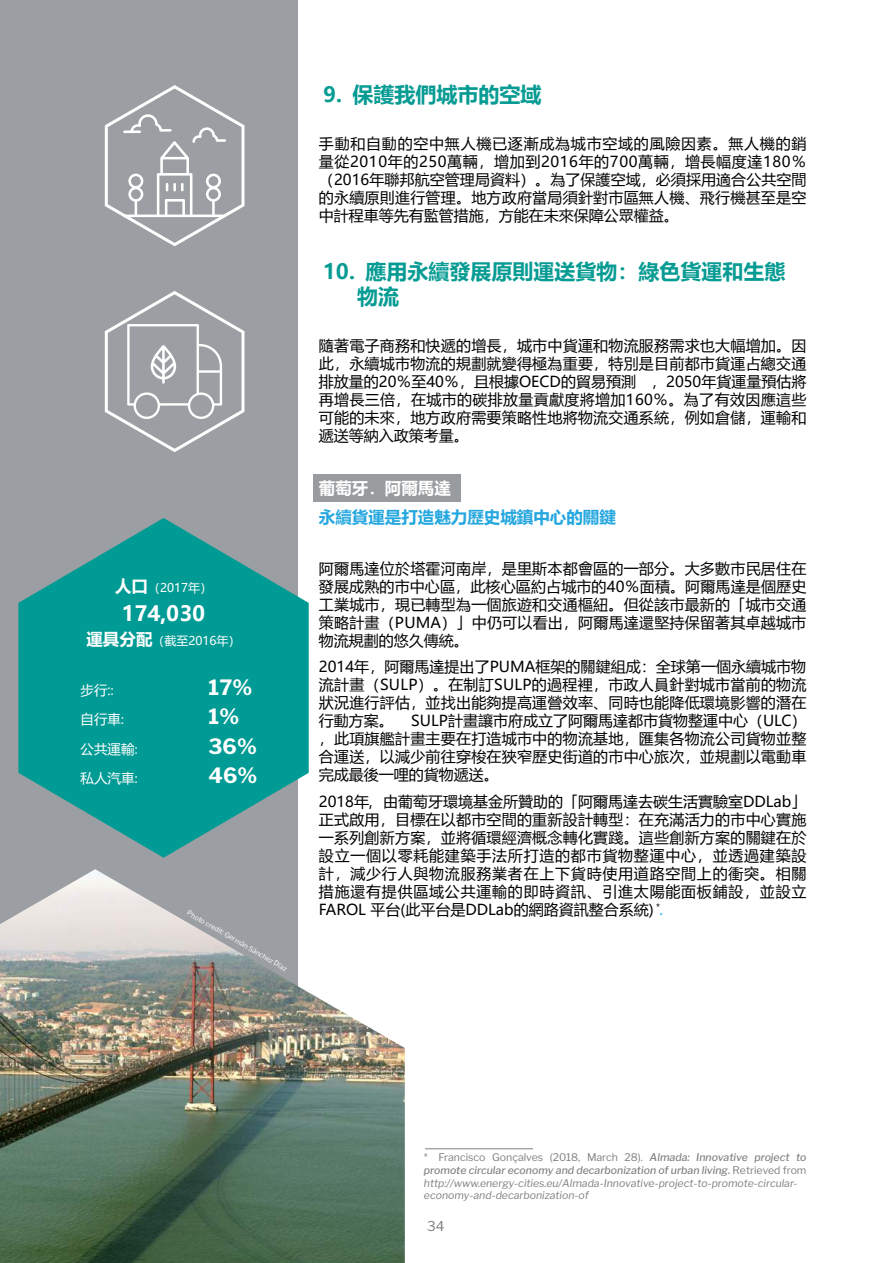
<style>
.page{position:relative;width:893px;height:1263px;background:#fff}
.page>*{position:absolute;margin:0;border:0;box-sizing:border-box;transform-origin:0 0}
.t1{font:700 21px/25.2px "Microsoft Ya Hei";color:#069b93}
.t2{font:700 21px "Libre Franklin";color:#fff}
.t3{font:700 21px "Microsoft Ya Hei";color:#fff}
.t4{font:700 16.5px "Microsoft Ya Hei";color:#25a7df}
.t5{font:700 16.5px "Microsoft Ya Hei";color:#fff}
.t6{font:15px/18px "Microsoft Ya Hei";letter-spacing:.015em;color:#000;text-align:justify}
.t7{font:13.5px "Microsoft Ya Hei";color:#fff}
.t8{font:13.5px "Libre Franklin";color:#808080}
.t9{font:12px "Microsoft Ya Hei";color:#fff}
.t10{font:italic 10.5px/12.6px "Libre Franklin";color:#808080}
.t11{font:7.05px "Libre Franklin";color:#fff}
.s1{font-weight:700;font-size:16.5px}
.s2{font-family:"Libre Franklin"}
.s3{font-family:"Libre Franklin";font-style:italic;color:#00aeef}
.s4{font-style:normal}
.s5{font-weight:500}
</style>
<div class="page">
<div style="left:313px;top:474px;width:148px;height:28px;background:#999c9f"></div>
<div style="left:0;top:0;width:298px;height:1263px;background:#9b9ea2"></div>
<hr style="left:425px;top:1148px;width:108px;height:1px;background:#808080">
<svg style="left:18px;top:518px;width:291px;height:340px;fill:#009b94"></svg>
<svg style="left:105px;top:85px;width:139px;height:161px"></svg>
<svg style="left:105px;top:291px;width:139px;height:161px"></svg>
<img style="left:0;top:869px;width:405px;height:394px">
<p class="t9" style="left:115px;top:579px;width:99px"><span class="s1">人口</span>（2017年）</p>
<h1 class="t3" style="left:122px;top:599px;width:85px">174,030</h1>
<p class="t9" style="left:86px;top:633px;width:156px"><span class="s1">運具分配</span>（截至2016年）</p>
<p class="t7" style="left:81px;top:681px;width:35px">步行:<span class="s2">:</span></p>
<h1 class="t2" style="left:209px;top:675px;width:45px">17%</h1>
<p class="t7" style="left:81px;top:710px;width:45px">自行車<span class="s2">:</span></p>
<h1 class="t2" style="left:209px;top:704px;width:32px">1%</h1>
<p class="t7" style="left:81px;top:740px;width:58px">公共運輸<span class="s2">:</span></p>
<h1 class="t2" style="left:209px;top:734px;width:50px">36%</h1>
<p class="t7" style="left:81px;top:769px;width:58px">私人汽車<span class="s2">:</span></p>
<h1 class="t2" style="left:209px;top:763px;width:50px">46%</h1>
<p class="t11" style="left:190px;top:908px;width:116px;rotate:30deg">Photo credit: Germán Sánchez Díaz</p>
<h1 class="t1" style="left:323px;top:81px;width:220px">9. 保護我們城市的空域</h1>
<p class="t6" style="left:319px;top:134px;width:489px">手動和自動的空中無人機已逐漸成為城市空域的風險因素。無人機的銷量從2010年的250萬輛，增加到2016年的700萬輛，增長幅度達180％（2016年聯邦航空管理局資料）。為了保護空域，必須採用適合公共空間的永續原則進行管理。地方政府當局須針對市區無人機、飛行機甚至是空中計程車等先有監管措施，方能在未來保障公眾權益。</p>
<h1 class="t1" style="left:357px;top:258px;width:430px;text-indent:-34px">10. 應用永續發展原則運送貨物：綠色貨運和生態物流</h1>
<p class="t6" style="left:319px;top:336px;width:489px">隨著電子商務和快遞的增長，城市中貨運和物流服務需求也大幅增加。因此，永續城市物流的規劃就變得極為重要，特別是目前都市貨運占總交通排放量的20％至40％，且根據OECD的貿易預測 ，2050年貨運量預估將再增長三倍，在城市的碳排放量貢獻度將增加160％。為了有效因應這些可能的未來，地方政府需要策略性地將物流交通系統，例如倉儲，運輸和遞送等納入政策考量。</p>
<p class="t5" style="left:319px;top:477px;width:134px">葡萄牙．阿爾馬達</p>
<p class="t4" style="left:319px;top:505px;width:299px">永續貨運是打造魅力歷史城鎮中心的關鍵</p>
<p class="t6" style="left:319px;top:559px;width:489px">阿爾馬達位於塔霍河南岸，是里斯本都會區的一部分。大多數市民居住在發展成熟的市中心區，此核心區約占城市的40％面積。阿爾馬達是個歷史工業城市，現已轉型為一個旅遊和交通樞紐。但從該市最新的「城市交通策略計畫（PUMA）」中仍可以看出，阿爾馬達還堅持保留著其卓越城市物流規劃的悠久傳統。</p>
<p class="t6" style="left:319px;top:658px;width:489px">2014年，阿爾馬達提出了PUMA框架的關鍵組成：全球第一個永續城市物流計畫（SULP）。在制訂SULP的過程裡，市政人員針對城市當前的物流狀況進行評估，並找出能夠提高運營效率、同時也能降低環境影響的潛在行動方案。 SULP計畫讓市府成立了阿爾馬達都市貨物整運中心（ULC），此項旗艦計畫主要在打造城市中的物流基地，匯集各物流公司貨物並整合運送，以減少前往穿梭在狹窄歷史街道的市中心旅次，並規劃以電動車完成最後一哩的貨物遞送。</p>
<p class="t6" style="left:319px;top:792px;width:489px">2018年, 由葡萄牙環境基金所贊助的「阿爾馬達去碳生活實驗室DDLab」正式啟用，目標在以都市空間的重新設計轉型：在充滿活力的市中心實施一系列創新方案，並將循環經濟概念轉化實踐。這些創新方案的關鍵在於設立一個以零耗能建築手法所打造的都市貨物整運中心，並透過建築設計，減少行人與物流服務業者在上下貨時使用道路空間上的衝突。相關措施還有提供區域公共運輸的即時資訊、引進太陽能面板鋪設，並設立FAROL 平台(此平台是DDLab的網路資訊整合系統) <sup>*</sup><span class="s3">.</span></p>
<p class="t10" style="left:424px;top:1151px;width:384px"><span class="s4">* Francisco Gonçalves (2018, March 28).</span> <span class="s5">Almada: Innovative project to promote circular economy and decarbonization of urban living.</span> <span class="s4">Retrieved from </span>http://www.energy-cities.eu/Almada-Innovative-project-to-promote-circular&shy;economy-and-decarbonization-of</p>
<p class="t8" style="left:427px;top:1218px;width:19px">34</p>
</div>
